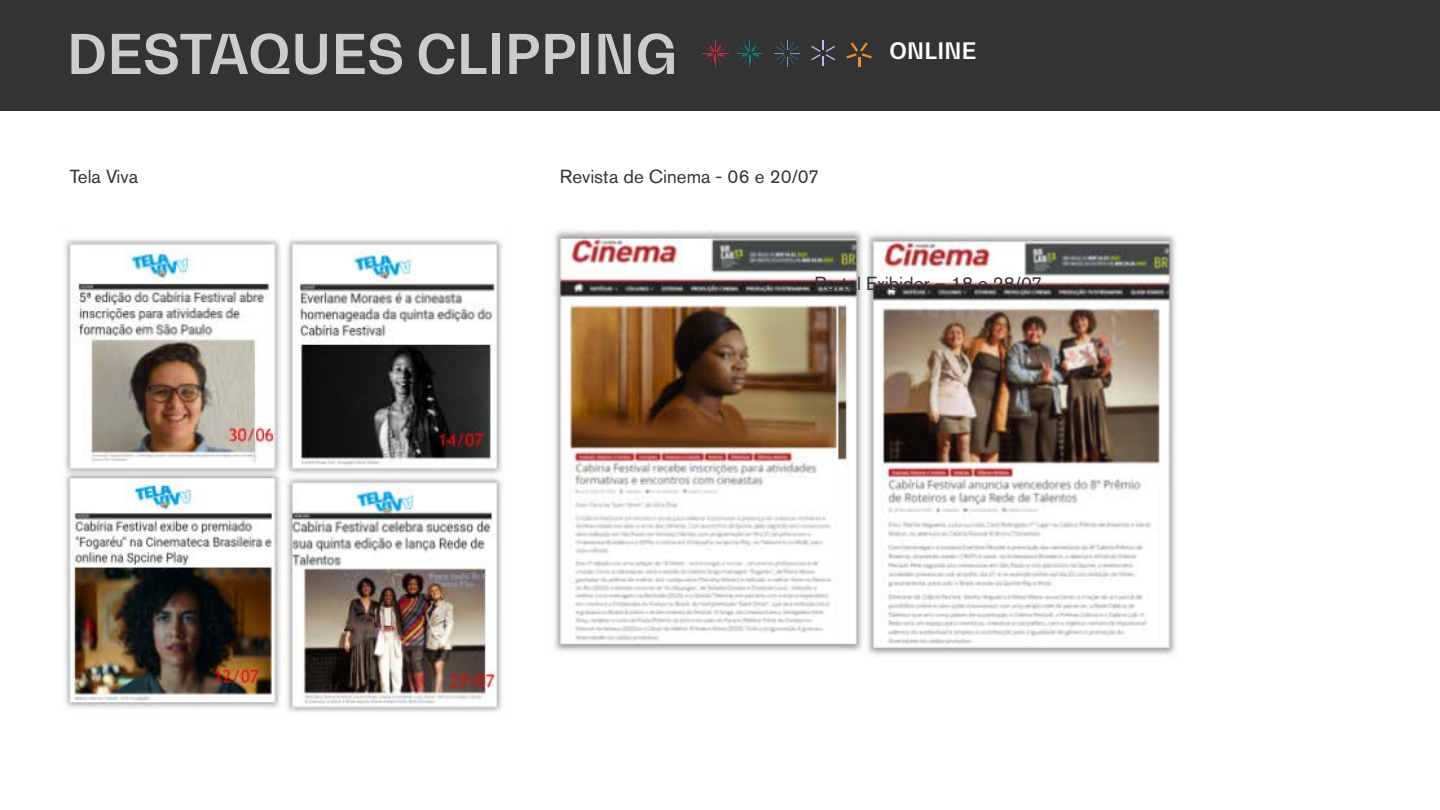
<style>
.page{position:relative;width:1440px;height:810px;background:#fff}
.page>*{position:absolute;margin:0;border:0;box-sizing:border-box;transform-origin:0 0}
.t1{font:700 54.22px "Bw Gradual DEMO";letter-spacing:.01em;color:#ccc}
.t2{font:700 22.5px "Bw Gradual DEMO";letter-spacing:.01em;color:#fff}
.t3{font:18.75px "Akzidenz Grotesk Pro";color:#333}
</style>
<div class="page">
<img style="left:63px;top:230px;width:1114px;height:483px">
<div style="left:0;top:0;width:1440px;height:110px;background:#333"></div>
<svg style="left:811px;top:40px;width:24px;height:26px"></svg>
<svg style="left:774px;top:40px;width:26px;height:27px"></svg>
<svg style="left:846px;top:42px;width:26px;height:25px"></svg>
<svg style="left:737px;top:40px;width:26px;height:27px"></svg>
<svg style="left:702px;top:40px;width:27px;height:27px"></svg>
<h1 class="t1" style="left:67px;top:18px;width:611px">DESTAQUES CLIPPING</h1>
<p class="t2" style="left:890px;top:36px;width:88px">ONLINE</p>
<p class="t3" style="left:70px;top:164px;width:70px">Tela Viva</p>
<p class="t3" style="left:560px;top:164px;width:261px">Revista de Cinema - 06 e 20/07</p>
<p class="t3" style="left:815px;top:272px;width:229px">Portal Exibidor – 18 e 28/07</p>
</div>
